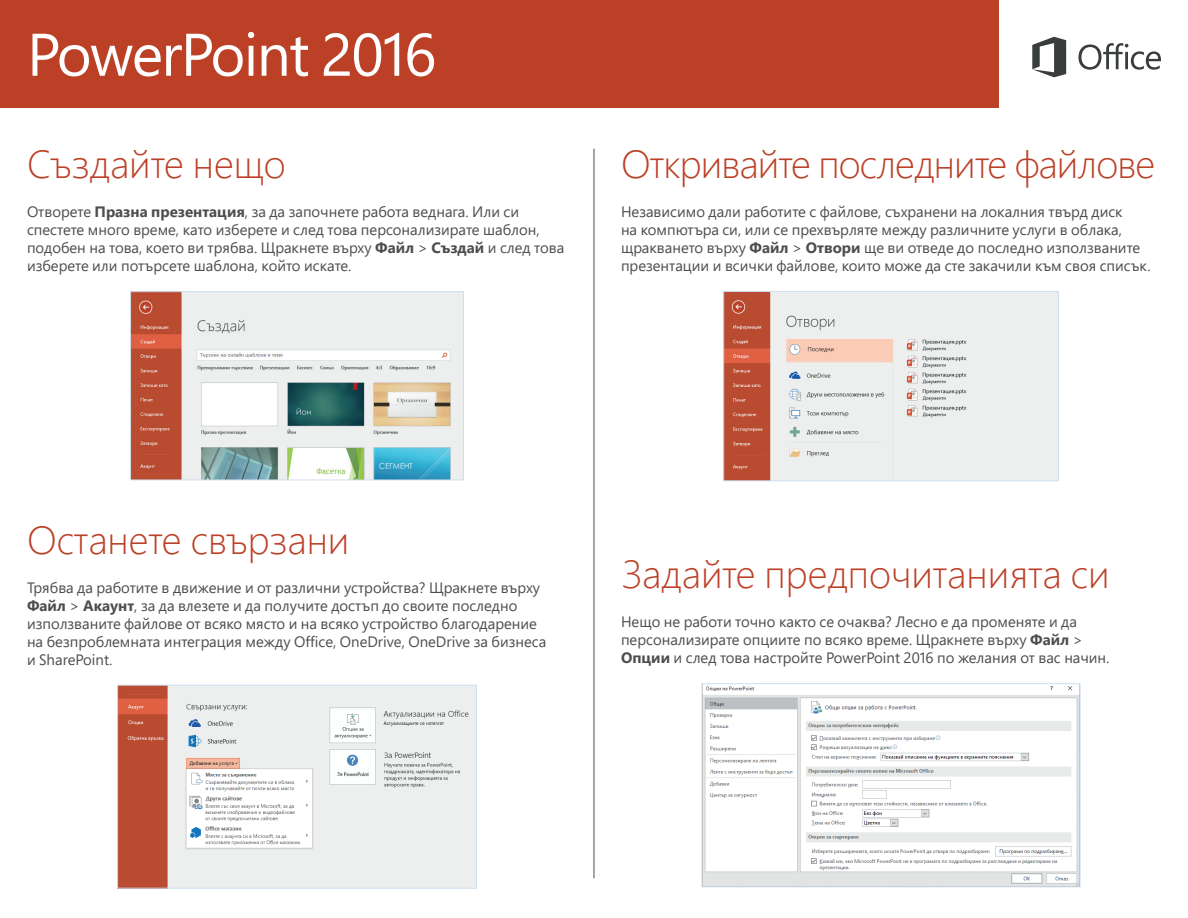
<style>
.page{position:relative;width:1188px;height:918px;background:#fff}
.page>*{position:absolute;margin:0;border:0;box-sizing:border-box;transform-origin:0 0}
.t1{font:60px "Segoe Pro";letter-spacing:-.025em;color:#fff}
.t2{font:300 39px "Segoe Pro";color:#bc4026}
.t3{font:300 39px "Segoe Pro";letter-spacing:-.02em;color:#bc4026}
.t4{font:15px/18px "Segoe Pro";color:#4c4e4e}
.s1{font-weight:700}
</style>
<div class="page">
<div style="left:0;top:0;width:999px;height:108px;background:#bc4026"></div>
<svg style="left:1078px;top:43px;width:83px;height:27px"></svg>
<svg style="left:1032px;top:37px;width:34px;height:40px"></svg>
<img style="left:725px;top:293px;width:332px;height:186px">
<div style="left:723px;top:291px;width:336px;height:190px;border:1px solid #cfdff0"></div>
<hr style="left:594px;top:149px;width:1px;height:729px;background:#4c4e4e">
<img style="left:119px;top:687px;width:356px;height:200px">
<div style="left:117px;top:685px;width:360px;height:204px;border:1px solid #cfdff0"></div>
<img style="left:704px;top:686px;width:374px;height:199px">
<div style="left:702px;top:683px;width:378px;height:204px;border:1px solid #cfdff0"></div>
<img style="left:132px;top:293px;width:330px;height:185px">
<div style="left:130px;top:291px;width:334px;height:189px;border:1px solid #cfdff0"></div>
<h1 class="t1" style="left:27px;top:13px;width:411px">PowerPoint 2016</h1>
<h2 class="t2" style="left:27px;top:137px;width:260px">Създайте нещо</h2>
<p class="t4" style="left:27px;top:203px;width:539px">Отворете <span class="s1">Празна презентация</span>, за да започнете работа веднага. Или си спестете много време, като изберете и след това персонализирате шаблон, подобен на това, което ви трябва. Щракнете върху <span class="s1">Файл</span> &gt; <span class="s1">Създай</span> и след това изберете или потърсете шаблона, който искате.</p>
<h2 class="t3" style="left:621px;top:137px;width:536px">Откривайте последните файлове</h2>
<p class="t4" style="left:621px;top:202px;width:531px">Независимо дали работите с файлове, съхранени на локалния твърд диск<br>на компютъра си, или се прехвърляте между различните услуги в облака, щракването върху <span class="s1">Файл</span> &gt; <span class="s1">Отвори</span> ще ви отведе до последно използваните презентации и всички файлове, които може да сте закачили към своя списък.</p>
<h2 class="t2" style="left:27px;top:513px;width:324px">Останете свързани</h2>
<p class="t4" style="left:27px;top:578px;width:521px">Трябва да работите в движение и от различни устройства? Щракнете върху <span class="s1">Файл</span> &gt; <span class="s1">Акаунт</span>, за да влезете и да получите достъп до своите последно използваните файлове от всяко място и на всяко устройство благодарение на безпроблемната интеграция между Office, OneDrive, OneDrive за бизнеса и SharePoint.</p>
<h2 class="t2" style="left:621px;top:547px;width:490px">Задайте предпочитанията си</h2>
<p class="t4" style="left:621px;top:613px;width:490px">Нещо не работи точно както се очаква? Лесно е да променяте и да персонализирате опциите по всяко време. Щракнете върху <span class="s1">Файл</span> &gt;<br><span class="s1">Опции</span> и след това настройте PowerPoint 2016 по желания от вас начин.</p>
</div>
